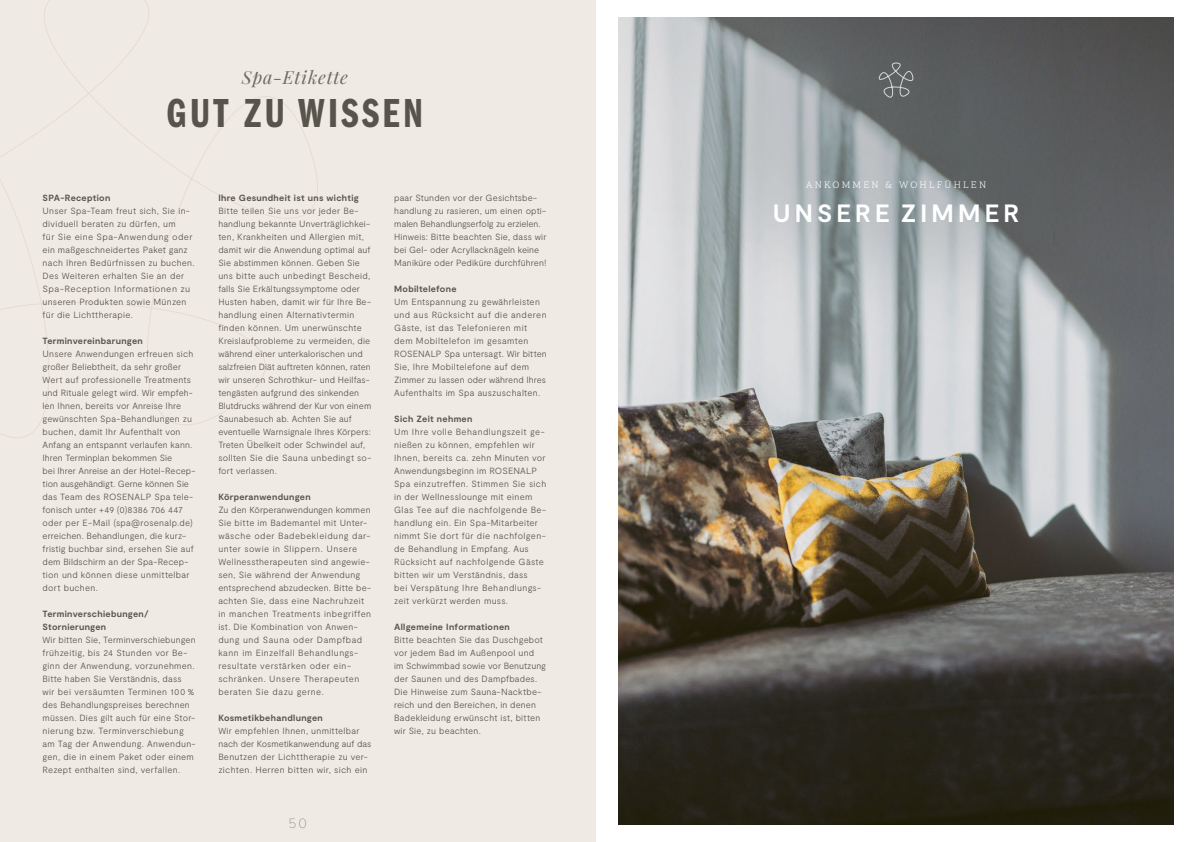
<style>
.page{position:relative;width:1191px;height:842px;background:#fff}
.page>*{position:absolute;margin:0;border:0;box-sizing:border-box;transform-origin:0 0}
.t1{font:42px "ITC Franklin Gothic Std Dm Cp";letter-spacing:.08em;color:#57544b}
.t2{font:700 25px "Moderat";letter-spacing:.165em;color:#fff}
.t3{font:italic 18px "Playfair Display";letter-spacing:.04em;color:#6c6a63}
.t4{font:100 14px "Proxima Nova A";color:#81807a}
.t5{font:10px "Scope One";letter-spacing:.22em;color:#fff}
.t6{font:300 9px/13px "Moderat";letter-spacing:.025em;color:#57544b}
.t7{font:700 9px/13px "Moderat";letter-spacing:.035em;color:#57544b}
</style>
<div class="page">
<div style="left:0;top:0;width:595px;height:842px;background:#efeae3"></div>
<svg style="left:0;top:0;width:318px;height:438px"></svg>
<img style="left:618px;top:17px;width:556px;height:807px">
<svg style="left:870px;top:57px;width:52px;height:42px;background:#66696a"></svg>
<h3 class="t3" style="left:242px;top:64px;width:108px">Spa-Etikette</h3>
<h1 class="t1" style="left:167px;top:90px;width:258px">GUT ZU WISSEN</h1>
<p class="t7" style="left:43px;top:192px;width:69px">SPA-Reception</p>
<p class="t6" style="left:43px;top:205px;width:154px">Unser Spa-Team freut sich, Sie in&shy;dividuell beraten zu dürfen, um<br>für Sie eine Spa-Anwendung oder ein maßgeschneidertes Paket ganz nach Ihren Bedürfnissen zu buchen.<br>Des Weiteren erhalten Sie an der<br>Spa-Reception Informationen zu unseren Produkten sowie Münzen für die Lichttherapie.</p>
<p class="t7" style="left:43px;top:335px;width:102px">Terminvereinbarungen</p>
<p class="t6" style="left:43px;top:348px;width:154px">Unsere Anwendungen erfreuen sich großer Beliebtheit, da sehr großer Wert auf professionelle Treatments und Rituale gelegt wird. Wir empfeh&shy;len Ihnen, bereits vor Anreise Ihre gewünschten Spa-Behandlungen zu buchen, damit Ihr Aufenthalt von Anfang an entspannt verlaufen kann.<br>Ihren Terminplan bekommen Sie<br>bei Ihrer Anreise an der Hotel-Recep&shy;tion ausgehändigt. Gerne können Sie das Team des ROSENALP Spa tele&shy;fonisch unter +49 (0)8386 706 447 oder per E-Mail (spa@rosenalp.de) erreichen. Behandlungen, die kurz&shy;fristig buchbar sind, ersehen Sie auf dem Bildschirm an der Spa-Recep&shy;tion und können diese unmittelbar dort buchen.</p>
<p class="t7" style="left:43px;top:608px;width:108px">Terminverschiebungen/<br>Stornierungen</p>
<p class="t6" style="left:43px;top:634px;width:155px">Wir bitten Sie, Terminverschiebungen frühzeitig, bis 24 Stunden vor Be&shy;ginn der Anwendung, vorzunehmen.<br>Bitte haben Sie Verständnis, dass wir bei versäumten Terminen 100 % des Behandlungspreises berechnen müssen. Dies gilt auch für eine Stor&shy;nierung bzw. Terminverschiebung am Tag der Anwendung. Anwendun&shy;gen, die in einem Paket oder einem Rezept enthalten sind, verfallen.</p>
<p class="t7" style="left:218px;top:192px;width:142px">Ihre Gesundheit ist uns wichtig</p>
<p class="t6" style="left:218px;top:205px;width:155px">Bitte teilen Sie uns vor jeder Be&shy;handlung bekannte Unverträglichkei&shy;ten, Krankheiten und Allergien mit, damit wir die Anwendung optimal auf Sie abstimmen können. Geben Sie uns bitte auch unbedingt Bescheid, falls Sie Erkältungssymptome oder Husten haben, damit wir für Ihre Be&shy;handlung einen Alternativtermin finden können. Um unerwünschte Kreislaufprobleme zu vermeiden, die während einer unterkalorischen und salzfreien Diät auftreten können, raten wir unseren Schrothkur- und Heilfas&shy;tengästen aufgrund des sinkenden Blutdrucks während der Kur von einem Saunabesuch ab. Achten Sie auf eventuelle Warnsignale Ihres Körpers:<br>Treten Übelkeit oder Schwindel auf, sollten Sie die Sauna unbedingt so&shy;fort verlassen.</p>
<p class="t7" style="left:218px;top:491px;width:94px">Körperanwendungen</p>
<p class="t6" style="left:218px;top:504px;width:154px">Zu den Körperanwendungen kommen<br>Sie bitte im Bademantel mit Unter&shy;wäsche oder Badebekleidung dar&shy;unter sowie in Slippern. Unsere<br>Wellnesstherapeuten sind angewie&shy;sen, Sie während der Anwendung entsprechend abzudecken. Bitte be&shy;achten Sie, dass eine Nachruhzeit in manchen Treatments inbegriffen ist. Die Kombination von Anwen&shy;dung und Sauna oder Dampfbad kann im Einzelfall Behandlungs&shy;resultate verstärken oder ein&shy;schränken. Unsere Therapeuten beraten Sie dazu gerne.</p>
<p class="t7" style="left:218px;top:712px;width:106px">Kosmetikbehandlungen</p>
<p class="t6" style="left:218px;top:725px;width:155px">Wir empfehlen Ihnen, unmittelbar nach der Kosmetikanwendung auf das Benutzen der Lichttherapie zu ver&shy;zichten. Herren bitten wir, sich ein</p>
<h3 class="t4" style="left:289px;top:812px;width:20px">50</h3>
<p class="t6" style="left:394px;top:192px;width:154px">paar Stunden vor der Gesichtsbe&shy;handlung zu rasieren, um einen opti&shy;malen Behandlungserfolg zu erzielen.<br>Hinweis: Bitte beachten Sie, dass wir bei Gel- oder Acryllacknägeln keine Maniküre oder Pediküre durchführen!</p>
<p class="t7" style="left:394px;top:283px;width:64px">Mobiltelefone</p>
<p class="t6" style="left:394px;top:296px;width:154px">Um Entspannung zu gewährleisten und aus Rücksicht auf die anderen Gäste, ist das Telefonieren mit dem Mobiltelefon im gesamten ROSENALP Spa untersagt. Wir bitten Sie, Ihre Mobiltelefone auf dem Zimmer zu lassen oder während Ihres Aufenthalts im Spa auszuschalten.</p>
<p class="t7" style="left:394px;top:413px;width:80px">Sich Zeit nehmen</p>
<p class="t6" style="left:394px;top:426px;width:154px">Um Ihre volle Behandlungszeit ge&shy;nießen zu können, empfehlen wir<br>Ihnen, bereits ca. zehn Minuten vor<br>Anwendungsbeginn im ROSENALP<br>Spa einzutreffen. Stimmen Sie sich in der Wellnesslounge mit einem<br>Glas Tee auf die nachfolgende Be&shy;handlung ein. Ein Spa-Mitarbeiter nimmt Sie dort für die nachfolgen&shy;de Behandlung in Empfang. Aus<br>Rücksicht auf nachfolgende Gäste bitten wir um Verständnis, dass<br>bei Verspätung Ihre Behandlungs&shy;zeit verkürzt werden muss.</p>
<p class="t7" style="left:394px;top:621px;width:117px">Allgemeine Informationen</p>
<p class="t6" style="left:394px;top:634px;width:153px">Bitte beachten Sie das Duschgebot vor jedem Bad im Außenpool und<br>im Schwimmbad sowie vor Benutzung der Saunen und des Dampfbades.<br>Die Hinweise zum Sauna-Nacktbe&shy;reich und den Bereichen, in denen<br>Badekleidung erwünscht ist, bitten wir Sie, zu beachten.</p>
<p class="t5" style="left:806px;top:179px;width:182px">ANKOMMEN &amp; WOHLFÜHLEN</p>
<h2 class="t2" style="left:773px;top:198px;width:248px">UNSERE ZIMMER</h2>
</div>
